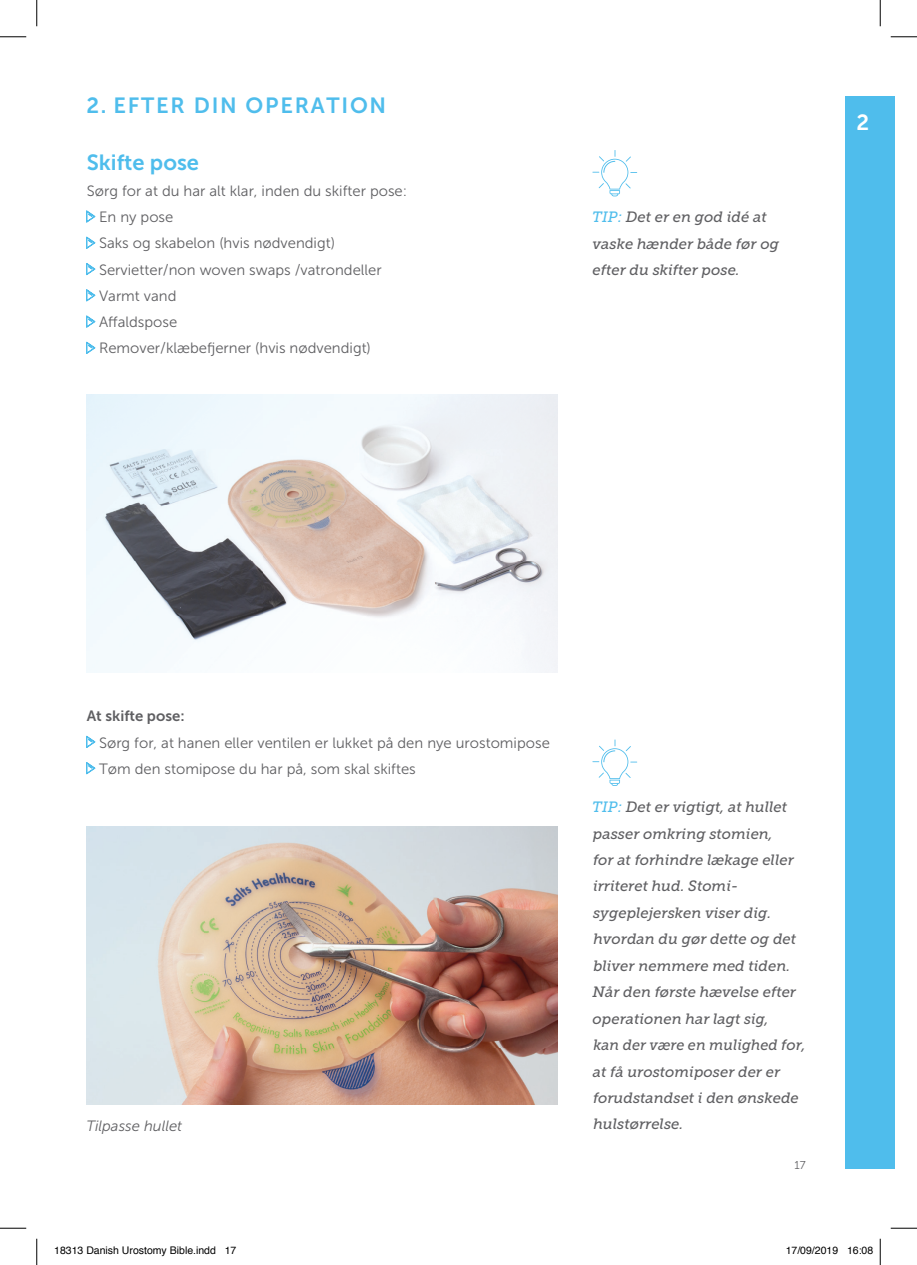
<style>
.page{position:relative;width:917px;height:1265px;background:#fff}
.page>*{position:absolute;margin:0;border:0;box-sizing:border-box;transform-origin:0 0}
.t1{font:21.88px "Museo Sans 700";letter-spacing:.08em;color:#4fbdec}
.t2{font:21.88px "Museo Sans 700";color:#4fbdec}
.t3{font:21.88px "Museo Sans 700";color:#fff}
.t4{font:italic 14.88px/26.4px "Museo Slab 500";color:#5f5f62}
.t5{font:14.88px/26.2px "Museo Sans 300";color:#5f5f62}
.t6{font:italic 14.88px "Museo Sans 300";color:#5f5f62}
.t7{font:14.88px "Museo Sans 700";color:#5f5f62}
.t8{font:11.38px "Museo Sans 300";color:#5f5f62}
.t9{font:10.5px "Helvetica";color:#000}
.s1{color:#4fbdec}
</style>
<div class="page">
<div style="left:845px;top:96px;width:50px;height:1072px;background:#4fbdec"></div>
<svg style="left:86px;top:210px;width:9px;height:13px"></svg>
<svg style="left:86px;top:236px;width:9px;height:13px"></svg>
<svg style="left:86px;top:263px;width:9px;height:12px"></svg>
<svg style="left:86px;top:289px;width:9px;height:13px"></svg>
<svg style="left:86px;top:315px;width:9px;height:13px"></svg>
<svg style="left:86px;top:341px;width:9px;height:13px"></svg>
<svg style="left:86px;top:735px;width:9px;height:13px"></svg>
<svg style="left:86px;top:762px;width:9px;height:12px"></svg>
<svg style="left:592px;top:739px;width:45px;height:46px"></svg>
<svg style="left:592px;top:150px;width:45px;height:46px"></svg>
<img style="left:86px;top:394px;width:472px;height:278px">
<img style="left:86px;top:826px;width:472px;height:277px">
<svg style="left:0;top:36px;width:26px;height:1px"></svg>
<svg style="left:891px;top:36px;width:26px;height:1px"></svg>
<svg style="left:0;top:1227px;width:26px;height:1px"></svg>
<svg style="left:891px;top:1227px;width:26px;height:1px"></svg>
<svg style="left:36px;top:0;width:1px;height:26px"></svg>
<svg style="left:36px;top:1238px;width:1px;height:26px"></svg>
<svg style="left:880px;top:0;width:1px;height:26px"></svg>
<svg style="left:880px;top:1238px;width:1px;height:26px"></svg>
<h1 class="t1" style="left:86px;top:93px;width:301px">2. EFTER DIN OPERATION</h1>
<h1 class="t2" style="left:87px;top:150px;width:114px">Skifte pose</h1>
<p class="t5" style="left:99px;top:178px;width:310px;text-indent:-12px">Sørg for at du har alt klar, inden du skifter pose:<br>En ny pose<br>Saks og skabelon (hvis nødvendigt)<br>Servietter/non woven swaps /vatrondeller<br>Varmt vand<br>Affaldspose<br>Remover/klæbefjerner (hvis nødvendigt)</p>
<p class="t4" style="left:592px;top:204px;width:188px"><span class="s1">TIP:</span> Det er en god idé at vaske hænder både før og efter du skifter pose.</p>
<h1 class="t3" style="left:856px;top:110px;width:14px">2</h1>
<p class="t7" style="left:87px;top:707px;width:99px">At skifte pose:</p>
<p class="t5" style="left:99px;top:729px;width:452px">Sørg for, at hanen eller ventilen er lukket på den nye urostomipose<br>Tøm den stomipose du har på, som skal skiftes</p>
<p class="t6" style="left:86px;top:1117px;width:97px">Tilpasse hullet</p>
<p class="t4" style="left:592px;top:793px;width:215px"><span class="s1">TIP:</span> Det er vigtigt, at hullet passer omkring stomien,<br>for at forhindre lækage eller irriteret hud. Stomi&shy;sygeplejersken viser dig. hvordan du gør dette og det bliver nemmere med tiden.<br>Når den første hævelse efter operationen har lagt sig,<br>kan der være en mulighed for, at få urostomiposer der er forudstandset i den ønskede hulstørrelse.</p>
<p class="t8" style="left:794px;top:1158px;width:13px">17</p>
<p class="t9" style="left:54px;top:1242px;width:184px">18313 Danish Urostomy Bible.indd 17</p>
<p class="t9" style="left:786px;top:1242px;width:89px">17/09/2019 16:08</p>
</div>
